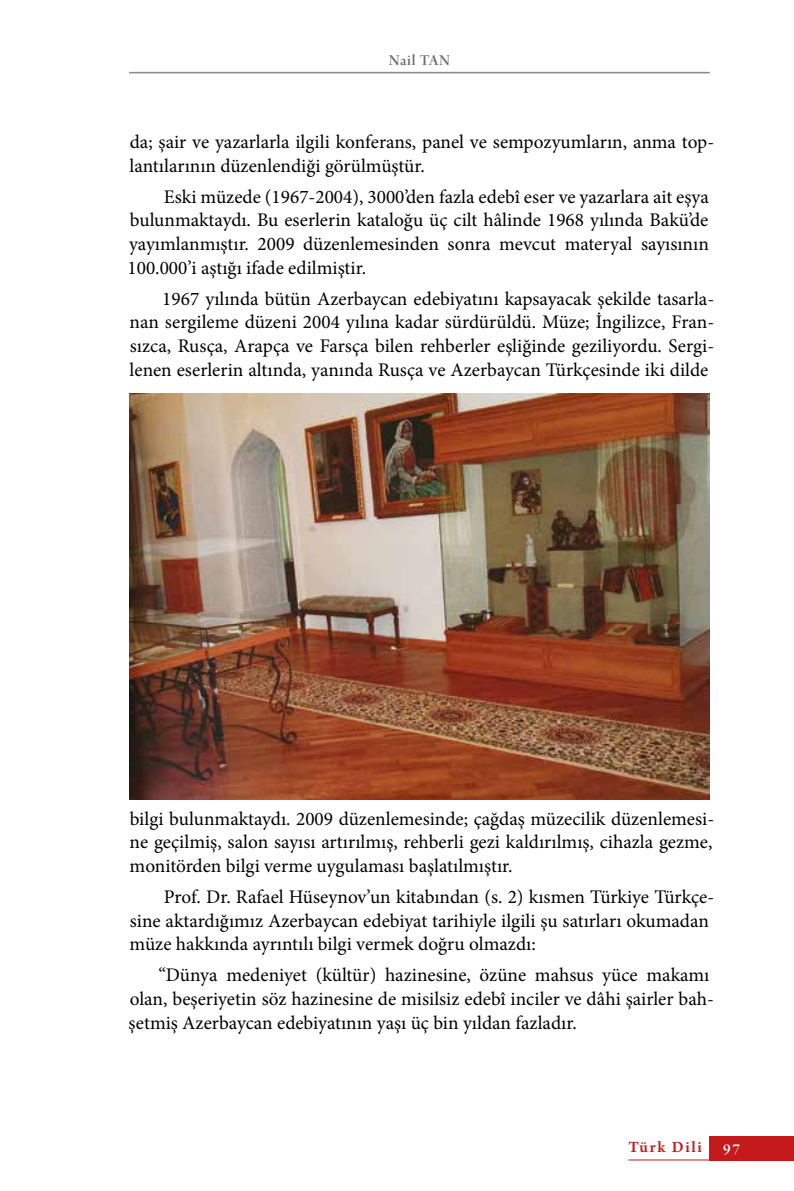
<style>
.page{position:relative;width:794px;height:1191px;background:#fff}
.page>*{position:absolute;margin:0;border:0;box-sizing:border-box;transform-origin:0 0}
.t1{font:19.25px/23.6px "Minion Pro";color:#000}
.t2{font:600 16.62px "Arno Pro";letter-spacing:.1em;color:#c51a1b}
.t3{font:16.1px "Arno Pro Smbd Display";letter-spacing:.045em;color:#706f6f}
.t4{font:16.1px "Arno Pro Smbd Display";color:#fff}
</style>
<div class="page">
<hr style="left:129px;top:72px;width:580px;height:1px;background:#878787">
<hr style="left:129px;top:73px;width:580px;height:1px;background:#878787">
<div style="left:709px;top:1135px;width:85px;height:25px;background:#c51a1b"></div>
<hr style="left:628px;top:1159px;width:81px;height:1px;background:#c51a1b">
<img style="left:129px;top:394px;width:580px;height:405px">
<p class="t3" style="left:389px;top:51px;width:63px">Nail TAN</p>
<p class="t1" style="left:130px;top:130px;width:586px">da; şair ve yazarlarla ilgili konferans, panel ve sempozyumların, anma top&shy;lantılarının düzenlendiği görülmüştür.</p>
<p class="t1" style="left:128px;top:185px;width:583px;text-align:justify;text-indent:36px">Eski müzede (1967-2004), 3000’den fazla edebî eser ve yazarlara ait eşya bulunmaktaydı. Bu eserlerin kataloğu üç cilt hâlinde 1968 yılında Bakü’de yayımlanmıştır. 2009 düzenlemesinden sonra mevcut materyal sayısının 100.000’i aştığı ifade edilmiştir.</p>
<p class="t1" style="left:130px;top:287px;width:586px;text-align:justify;text-indent:33px">1967 yılında bütün Azerbaycan edebiyatını kapsayacak şekilde tasarla&shy;nan sergileme düzeni 2004 yılına kadar sürdürüldü. Müze; İngilizce, Fran&shy;sızca, Rusça, Arapça ve Farsça bilen rehberler eşliğinde geziliyordu. Sergi&shy;lenen eserlerin altında, yanında Rusça ve Azerbaycan Türkçesinde iki dilde</p>
<p class="t1" style="left:130px;top:806px;width:586px;text-align:justify">bilgi bulunmaktaydı. 2009 düzenlemesinde; çağdaş müzecilik düzenlemesi&shy;ne geçilmiş, salon sayısı artırılmış, rehberli gezi kaldırılmış, cihazla gezme, monitörden bilgi verme uygulaması başlatılmıştır.</p>
<p class="t1" style="left:130px;top:885px;width:586px;text-indent:34px">Prof. Dr. Rafael Hüseynov’un kitabından (s. 2) kısmen Türkiye Türkçe&shy;sine aktardığımız Azerbaycan edebiyat tarihiyle ilgili şu satırları okumadan müze hakkında ayrıntılı bilgi vermek doğru olmazdı:</p>
<p class="t1" style="left:129px;top:963px;width:587px;text-indent:30px">“Dünya medeniyet (kültür) hazinesine, özüne mahsus yüce makamı olan, beşeriyetin söz hazinesine de misilsiz edebî inciler ve dâhi şairler bah&shy;şetmiş Azerbaycan edebiyatının yaşı üç bin yıldan fazladır.</p>
<p class="t2" style="left:628px;top:1137px;width:75px">Türk Dili</p>
<p class="t4" style="left:723px;top:1140px;width:18px">97</p>
</div>
